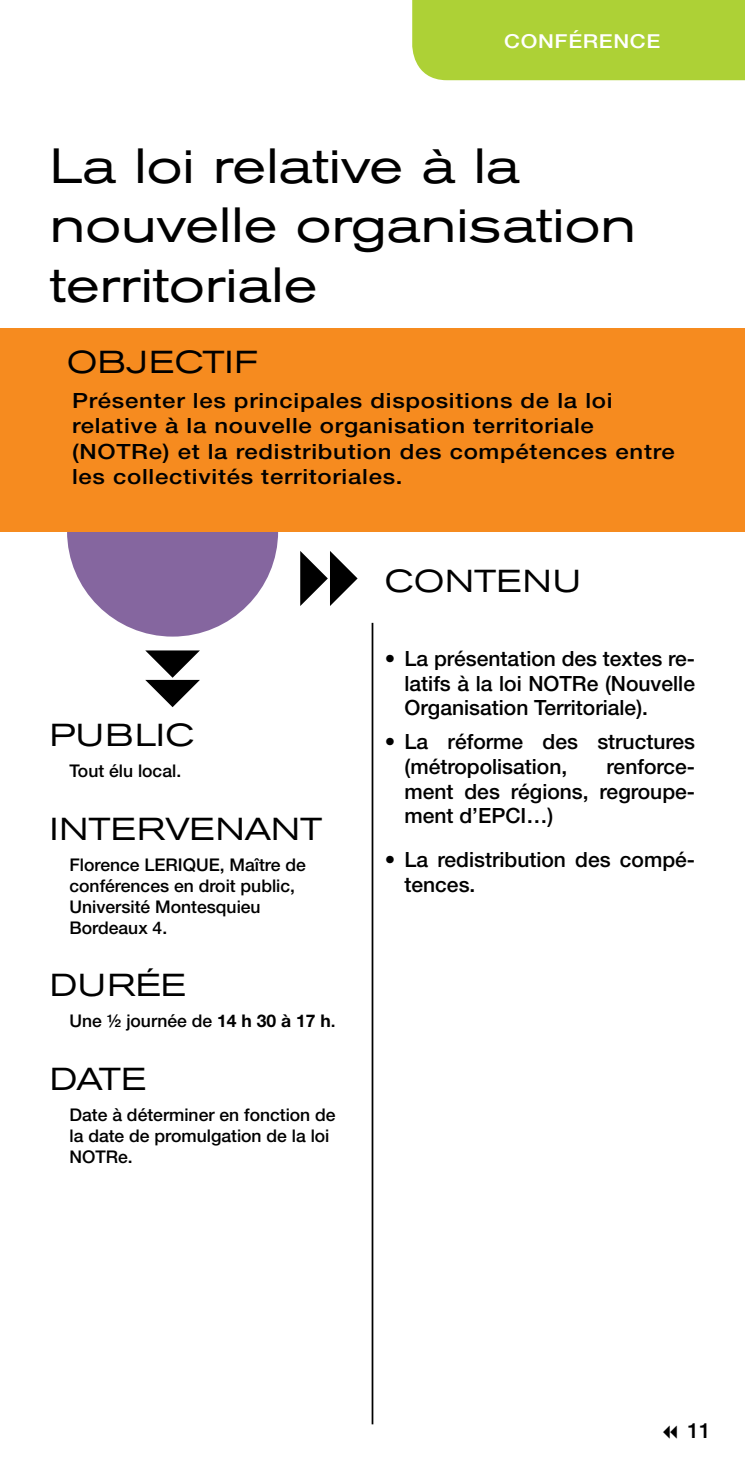
<style>
.page{position:relative;width:745px;height:1474px;background:#fff}
.page>*{position:absolute;margin:0;border:0;box-sizing:border-box;transform-origin:0 0}
.t1{font:49px/59.5px "Akzidenz Grot Ext BQ";color:#000}
.t2{font:31.5px "Akzidenz Grot Ext BQ";letter-spacing:.02em;color:#000}
.t3{font:31.5px "Akzidenz Grot Ext BQ";color:#000}
.t4{font:500 21px/24.5px "Helvetica Neue LT";letter-spacing:.01em;color:#000;text-align:justify}
.t5{font:500 21px/25.2px "Helvetica Neue LT";letter-spacing:.03em;color:#000;scale:1.14 1}
.t6{font:500 19.25px "Helvetica Neue LT";letter-spacing:.03em;color:#fff;scale:1.14 1}
.t7{font:500 17.5px/21px "Helvetica Neue LT";color:#000}
.s1{font-weight:700}
</style>
<div class="page">
<div style="left:67px;top:425px;width:211px;height:211px;background:#85669f;border-radius:50%"></div>
<svg style="left:145px;top:650px;width:55px;height:57px"></svg>
<svg style="left:300px;top:551px;width:57px;height:55px"></svg>
<hr style="left:371px;top:623px;width:2px;height:801px;background:#000">
<div style="left:412px;top:0;width:332px;height:80px;background:#add136"></div>
<div style="left:0;top:329px;width:744px;height:203px;background:#f68b1f"></div>
<p class="t6" style="left:504px;top:30px;width:138px">CONFÉRENCE</p>
<h1 class="t1" style="left:50px;top:136px;width:587px">La loi relative à la nouvelle organisation territoriale</h1>
<h2 class="t2" style="left:67px;top:344px;width:192px">OBJECTIF</h2>
<p class="t5" style="left:72px;top:388px;width:530px">Présenter les principales dispositions de la loi relative à la nouvelle organisation territoriale (NOTRe) et la redistribution des compétences entre les collectivités territoriales.</p>
<h2 class="t2" style="left:50px;top:717px;width:146px">PUBLIC</h2>
<p class="t7" style="left:69px;top:760px;width:113px">Tout élu local.</p>
<h2 class="t3" style="left:50px;top:810px;width:274px">INTERVENANT</h2>
<p class="t7" style="left:69px;top:853px;width:238px">Florence LERIQUE, Maître de conférences en droit public,<br>Université Montesquieu<br>Bordeaux 4.</p>
<h2 class="t2" style="left:50px;top:967px;width:137px">DURÉE</h2>
<p class="t7" style="left:69px;top:1010px;width:267px">Une ½ journée de <span class="s1">14 h 30 à 17 h</span>.</p>
<h2 class="t2" style="left:50px;top:1060px;width:98px">DATE</h2>
<p class="t7" style="left:69px;top:1103px;width:267px">Date à déterminer en fonction de la date de promulgation de la loi<br>NOTRe.</p>
<h2 class="t2" style="left:384px;top:562px;width:198px">CONTENU</h2>
<p class="t4" style="left:404px;top:646px;width:292px;text-indent:-20px">• La présentation des textes re&shy;latifs à la loi NOTRe (Nouvelle Organisation Territoriale).</p>
<p class="t4" style="left:404px;top:729px;width:292px;text-indent:-20px">• La réforme des structures (métropolisation,</p>
<p class="t4" style="left:404px;top:754px;width:292px;text-indent:202px">renforce&shy;ment des régions, regroupe&shy;ment d’EPCI…)</p>
<p class="t4" style="left:404px;top:847px;width:292px;text-indent:-20px">• La redistribution des compé&shy;tences.</p>
<p class="t4" style="left:687px;top:1417px;width:25px">11</p>
</div>
